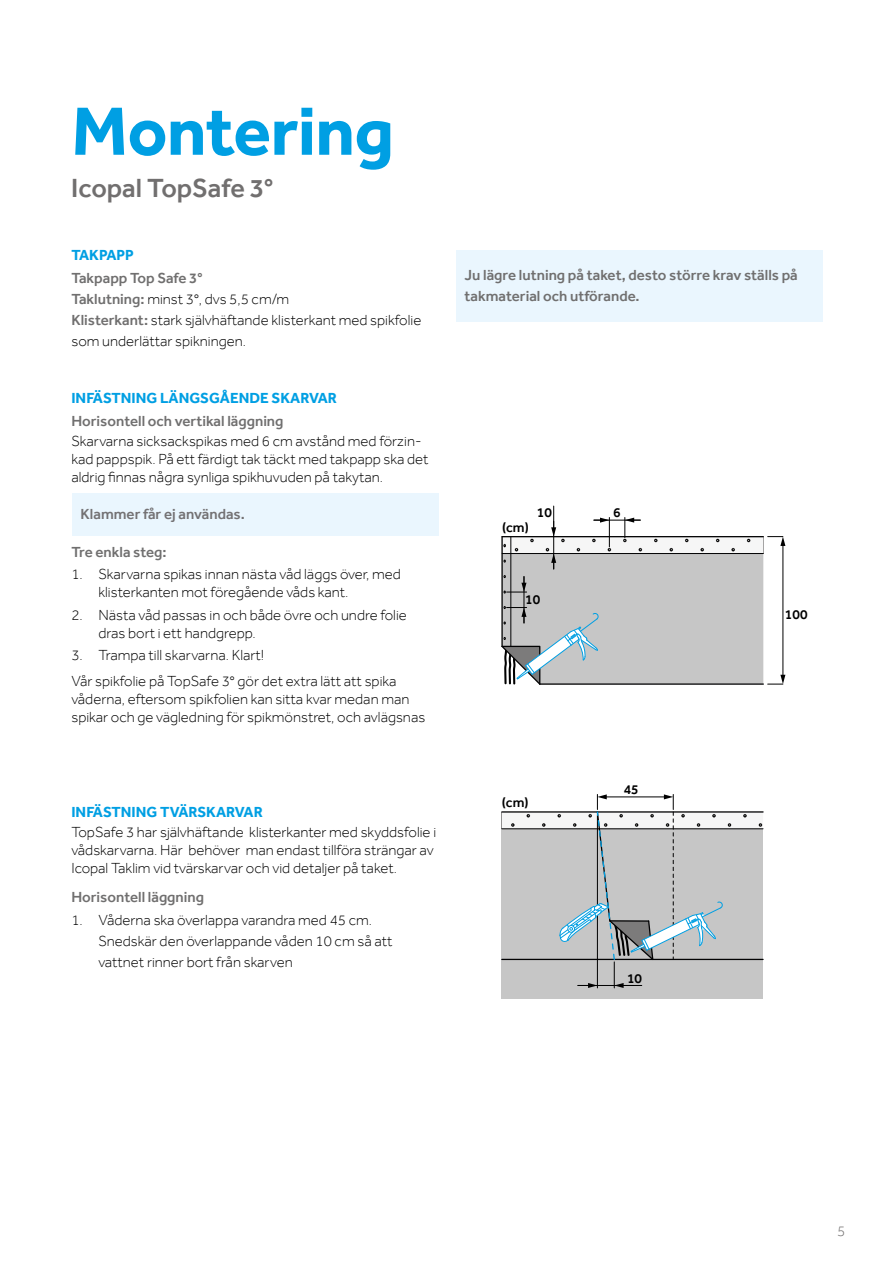
<style>
.page{position:relative;width:893px;height:1263px;background:#fff}
.page>*{position:absolute;margin:0;border:0;box-sizing:border-box;transform-origin:0 0}
.t1{font:700 70.5px "Effra";letter-spacing:-.01em;color:#009fe3}
.t2{font:500 27px "Effra";letter-spacing:-.005em;color:#716f6f}
.t3{font:300 15px/18px "Effra";color:#000}
.t4{font:500 15px/21px "Effra";color:#706f6f}
.t5{font:700 15px "Effra";color:#009fe3}
.t6{font:500 15px "Effra";color:#737173}
.t7{font:300 15px "Effra";color:#716f6f}
.t8{font:500 13.8px "Effra";color:#000}
.s1{font-weight:500;color:#706f6f}
.s2{color:#fff}
</style>
<div class="page">
<div style="left:502px;top:829px;width:261px;height:170px;background:#c6c6c6"></div>
<svg style="left:502px;top:794px;width:261px;height:194px"></svg>
<hr style="left:553px;top:506px;width:1px;height:63px;background:#000">
<svg style="left:501px;top:517px;width:284px;height:168px"></svg>
<div style="left:456px;top:250px;width:366px;height:71px;background:#eaf6fe"></div>
<div style="left:72px;top:493px;width:366px;height:42px;background:#eaf6fe"></div>
<h1 class="t1" style="left:71px;top:89px;width:324px">Montering</h1>
<h2 class="t2" style="left:71px;top:171px;width:203px">Icopal TopSafe 3°</h2>
<p class="t5" style="left:71px;top:246px;width:64px">TAKPAPP</p>
<p class="t3" style="left:71px;top:267px;width:351px;line-height:21px"><span class="s1">Takpapp Top Safe 3°<br>Taklutning:</span> minst 3°, dvs 5,5 cm/m<br><span class="s1">Klisterkant:</span> stark självhäftande klisterkant med spikfolie som underlättar spikningen.</p>
<p class="t5" style="left:71px;top:389px;width:267px">INFÄSTNING LÄNGSGÅENDE SKARVAR</p>
<p class="t4" style="left:71px;top:410px;width:214px">Horisontell och vertikal läggning</p>
<p class="t3" style="left:71px;top:432px;width:359px">Skarvarna sicksackspikas med 6 cm avstånd med förzin&shy;kad pappspik. På ett färdigt tak täckt med takpapp ska det aldrig finnas några synliga spikhuvuden på takytan.</p>
<p class="t6" style="left:81px;top:505px;width:166px">Klammer får ej användas.</p>
<p class="t4" style="left:71px;top:541px;width:97px">Tre enkla steg:</p>
<p class="t3" style="left:98px;top:565px;width:304px;text-indent:-27px">1. Skarvarna spikas innan nästa våd läggs över, med klisterkanten mot föregående våds kant.</p>
<p class="t3" style="left:98px;top:605px;width:310px;text-indent:-27px">2. Nästa våd passas in och både övre och undre folie dras bort i ett handgrepp.</p>
<p class="t3" style="left:71px;top:641px;width:326px;line-height:26.5px">3. Trampa till skarvarna. Klart!<br>Vår spikfolie på TopSafe 3° gör det extra lätt att spika</p>
<p class="t3" style="left:71px;top:690px;width:355px">våderna, eftersom spikfolien kan sitta kvar medan man spikar och ge vägledning för spikmönstret, och avlägsnas</p>
<p class="t5" style="left:71px;top:803px;width:193px">INFÄSTNING TVÄRSKARVAR</p>
<p class="t3" style="left:71px;top:822px;width:366px">TopSafe 3 har självhäftande klisterkanter med skyddsfolie i vådskarvarna. Här behöver man endast tillföra strängar av<br>Icopal Taklim vid tvärskarvar och vid detaljer på taket.</p>
<p class="t4" style="left:71px;top:886px;width:134px">Horisontell läggning</p>
<p class="t3" style="left:98px;top:910px;width:296px;line-height:21px;text-indent:-27px">1. Våderna ska överlappa varandra med 45 cm.<br>Snedskär den överlappande våden 10 cm så att vattnet rinner bort från skarven</p>
<p class="t4" style="left:465px;top:264px;width:335px">Ju lägre lutning på taket, desto större krav ställs på takmaterial och utförande.</p>
<p class="t8" style="left:502px;top:519px;width:28px">(cm)</p>
<p class="t8" style="left:537px;top:504px;width:17px">10</p>
<p class="t8" style="left:613px;top:504px;width:9px">6</p>
<p class="t8" style="left:525px;top:591px;width:17px">10</p>
<p class="t8" style="left:502px;top:794px;width:28px">(cm)</p>
<p class="t8" style="left:624px;top:782px;width:17px">45</p>
<p class="t8" style="left:627px;top:970px;width:17px">10</p>
<p class="t8" style="left:785px;top:606px;width:24px">100</p>
<p class="t7" style="left:837px;top:1222px;width:13px">5<span class="s2">.</span></p>
</div>
